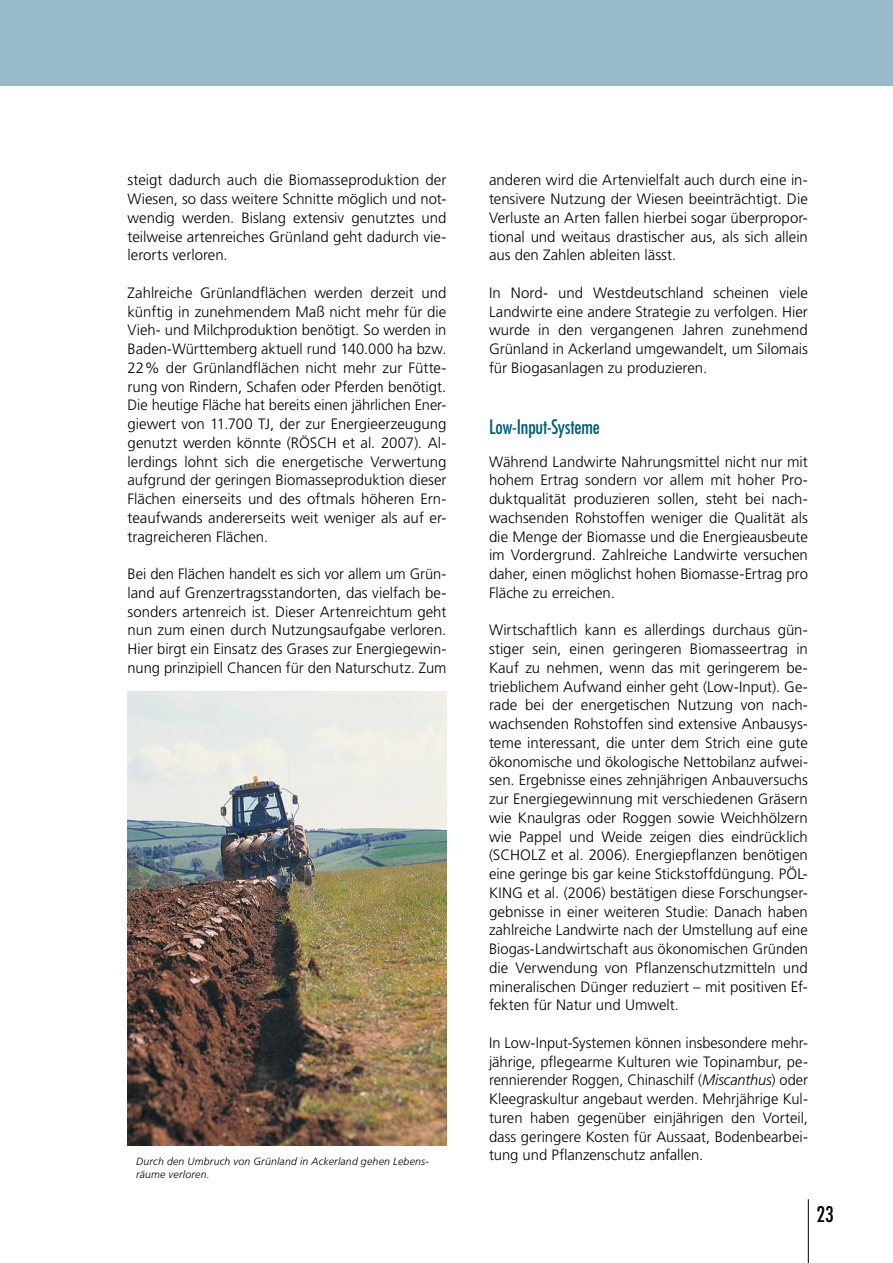
<style>
.page{position:relative;width:893px;height:1263px;background:#fff}
.page>*{position:absolute;margin:0;border:0;box-sizing:border-box;transform-origin:0 0}
.t1{font:condensed 21px "Futura";color:#000}
.t2{font:condensed 19.5px "Futura";letter-spacing:-.005em;color:#005e7d}
.t3{font:300 15px/18.8px "Frutiger";color:#000;text-align:justify}
.t4{font:italic 300 10.5px/13.5px "Frutiger";letter-spacing:.02em;color:#000}
.s1{font-style:italic}
</style>
<div class="page">
<hr style="left:808px;top:1199px;width:1px;height:64px;background:#000">
<div style="left:0;top:0;width:893px;height:85px;background:#97bbcc"></div>
<img style="left:128px;top:692px;width:318px;height:454px">
<p class="t3" style="left:128px;top:171px;width:320px">steigt dadurch auch die Biomasseproduktion der Wiesen, so dass weitere Schnitte möglich und not&shy;wendig werden. Bislang extensiv genutztes und teilweise artenreiches Grünland geht dadurch vie&shy;lerorts verloren.</p>
<p class="t3" style="left:128px;top:283px;width:320px">Zahlreiche Grünlandflächen werden derzeit und künftig in zunehmendem Maß nicht mehr für die Vieh- und Milchproduktion benötigt. So werden in Baden-Württemberg aktuell rund 140.000 ha bzw.<br>22% der Grünlandflächen nicht mehr zur Fütte&shy;rung von Rindern, Schafen oder Pferden benötigt.<br>Die heutige Fläche hat bereits einen jährlichen Ener&shy;giewert von 11.700 TJ, der zur Energieerzeugung genutzt werden könnte (RÖSCH et al. 2007). Al&shy;lerdings lohnt sich die energetische Verwertung aufgrund der geringen Biomasseproduktion dieser Flächen einerseits und des oftmals höheren Ern&shy;teaufwands andererseits weit weniger als auf er&shy;tragreicheren Flächen.</p>
<p class="t3" style="left:128px;top:564px;width:320px">Bei den Flächen handelt es sich vor allem um Grün&shy;land auf Grenzertragsstandorten, das vielfach be&shy;sonders artenreich ist. Dieser Artenreichtum geht nun zum einen durch Nutzungsaufgabe verloren.<br>Hier birgt ein Einsatz des Grases zur Energiegewin&shy;nung prinzipiell Chancen für den Naturschutz. Zum</p>
<p class="t4" style="left:136px;top:1154px;width:294px">Durch den Umbruch von Grünland in Ackerland gehen Lebens&shy;räume verloren.</p>
<p class="t3" style="left:489px;top:171px;width:320px">anderen wird die Artenvielfalt auch durch eine in&shy;tensivere Nutzung der Wiesen beeinträchtigt. Die Verluste an Arten fallen hierbei sogar überpropor&shy;tional und weitaus drastischer aus, als sich allein aus den Zahlen ableiten lässt.</p>
<p class="t3" style="left:489px;top:283px;width:320px">In Nord- und Westdeutschland scheinen viele Landwirte eine andere Strategie zu verfolgen. Hier wurde in den vergangenen Jahren zunehmend Grünland in Ackerland umgewandelt, um Silomais für Biogasanlagen zu produzieren.</p>
<h2 class="t2" style="left:489px;top:415px;width:112px">Low-Input-Systeme</h2>
<p class="t3" style="left:489px;top:452px;width:320px">Während Landwirte Nahrungsmittel nicht nur mit hohem Ertrag sondern vor allem mit hoher Pro&shy;duktqualität produzieren sollen, steht bei nach&shy;wachsenden Rohstoffen weniger die Qualität als die Menge der Biomasse und die Energieausbeute im Vordergrund. Zahlreiche Landwirte versuchen daher, einen möglichst hohen Biomasse-Ertrag pro Fläche zu erreichen.</p>
<p class="t3" style="left:489px;top:621px;width:320px">Wirtschaftlich kann es allerdings durchaus gün&shy;stiger sein, einen geringeren Biomasseertrag in Kauf zu nehmen, wenn das mit geringerem be&shy;trieblichem Aufwand einher geht (Low-Input). Ge&shy;rade bei der energetischen Nutzung von nach&shy;wachsenden Rohstoffen sind extensive Anbausys&shy;teme interessant, die unter dem Strich eine gute ökonomische und ökologische Nettobilanz aufwei&shy;sen. Ergebnisse eines zehnjährigen Anbauversuchs zur Energiegewinnung mit verschiedenen Gräsern wie Knaulgras oder Roggen sowie Weichhölzern wie Pappel und Weide zeigen dies eindrücklich (SCHOLZ et al. 2006). Energiepflanzen benötigen eine geringe bis gar keine Stickstoffdüngung. PÖL-KING et al. (2006) bestätigen diese Forschungser&shy;gebnisse in einer weiteren Studie: Danach haben zahlreiche Landwirte nach der Umstellung auf eine Biogas-Landwirtschaft aus ökonomischen Gründen die Verwendung von Pflanzenschutzmitteln und mineralischen Dünger reduziert – mit positiven Ef&shy;fekten für Natur und Umwelt.</p>
<p class="t3" style="left:489px;top:1033px;width:320px">In Low-Input-Systemen können insbesondere mehr&shy;jährige, pflegearme Kulturen wie Topinambur, pe&shy;rennierender Roggen, Chinaschilf (<span class="s1">Miscanthus</span>) oder Kleegraskultur angebaut werden. Mehrjährige Kul&shy;turen haben gegenüber einjährigen den Vorteil, dass geringere Kosten für Aussaat, Bodenbearbei&shy;tung und Pflanzenschutz anfallen.</p>
<h1 class="t1" style="left:816px;top:1201px;width:19px">23</h1>
</div>
